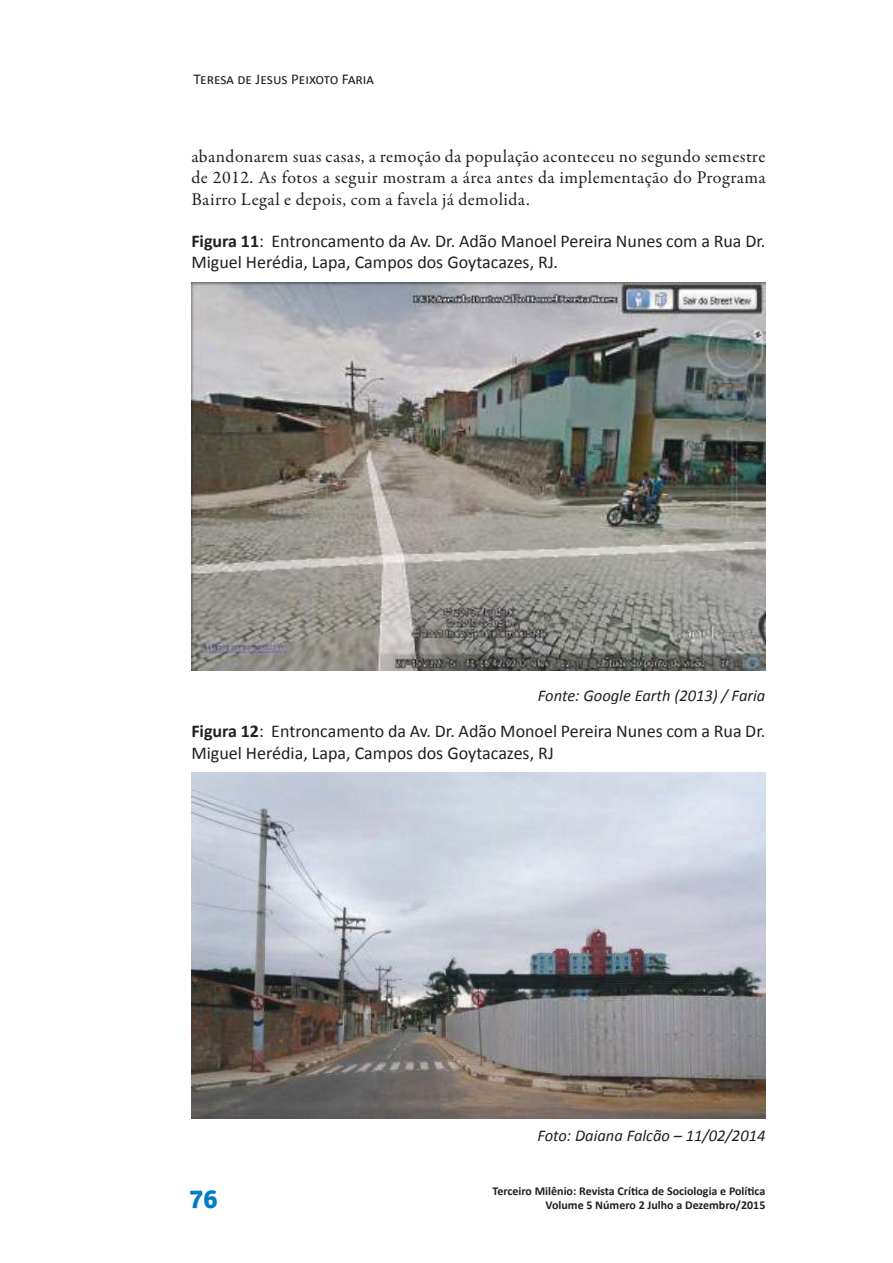
<style>
.page{position:relative;width:893px;height:1263px;background:#fff}
.page>*{position:absolute;margin:0;border:0;box-sizing:border-box;transform-origin:0 0}
.t1{font:700 27px "Signika";color:#007dc5}
.t2{font:18px/20.7px "Calibri";color:#241f1f}
.t3{font:18px/21.6px "Garamond Premr Pro";letter-spacing:.025em;color:#241f1f;text-align:justify}
.t4{font:italic 16.5px "Calibri";color:#241f1f}
.t5{font:15px "Calibri";color:#241f1f}
.t6{font:700 12px/13.5px "Calibri";color:#241f1f;text-align:right}
.s1{font-weight:700}
</style>
<div class="page">
<img style="left:191px;top:283px;width:574px;height:388px">
<img style="left:191px;top:772px;width:574px;height:347px">
<p class="t5" style="left:193px;top:69px;width:182px">Teresa de Jesus Peixoto Faria</p>
<p class="t3" style="left:191px;top:146px;width:576px">abandonarem suas casas, a remoção da população aconteceu no segundo semestre de 2012. As fotos a seguir mostram a área antes da implementação do Programa Bairro Legal e depois, com a favela já demolida.</p>
<p class="t2" style="left:191px;top:231px;width:576px"><span class="s1">Figura 11</span>: Entroncamento da Av. Dr. Adão Manoel Pereira Nunes com a Rua Dr.<br>Miguel Herédia, Lapa, Campos dos Goytacazes, RJ.</p>
<p class="t4" style="left:538px;top:684px;width:229px">Fonte: Google Earth (2013) / Faria</p>
<p class="t2" style="left:191px;top:720px;width:575px;line-height:21.6px"><span class="s1">Figura 12</span>: Entroncamento da Av. Dr. Adão Monoel Pereira Nunes com a Rua Dr.<br>Miguel Herédia, Lapa, Campos dos Goytacazes, RJ</p>
<p class="t4" style="left:537px;top:1124px;width:230px">Foto: Daiana Falcão – 11/02/2014</p>
<h1 class="t1" style="left:189px;top:1182px;width:30px">76</h1>
<p class="t6" style="left:492px;top:1185px;width:274px">Terceiro Milênio: Revista Crítica de Sociologia e Política<br>Volume 5 Número 2 Julho a Dezembro/2015</p>
</div>
